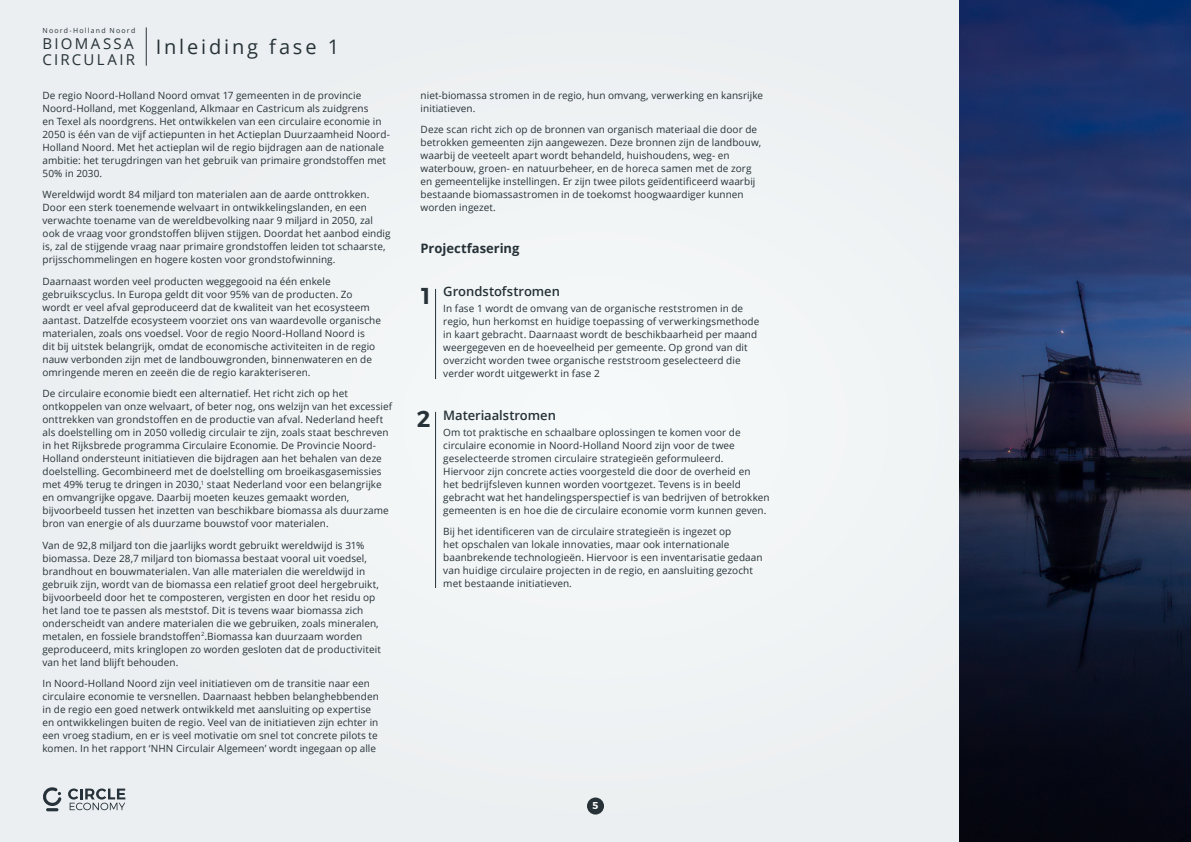
<style>
.page{position:relative;width:1191px;height:842px;background:#eff2f3}
.page>*{position:absolute;margin:0;border:0;box-sizing:border-box;transform-origin:0 0}
.t1{font:600 23px "Montserrat";color:#263238}
.t2{font:20px "Open Sans";letter-spacing:.14em;color:#263238}
.t3{font:15px/16px "Open Sans";letter-spacing:.15em;color:#263238}
.t4{font:600 13px "Open Sans";letter-spacing:-.005em;color:#263238}
.t5{font:700 13px "Open Sans";letter-spacing:-.005em;color:#263238}
.t6{font:10px/13px "Open Sans";letter-spacing:.005em;color:#263238}
.t7{font:600 10px "Montserrat";color:#fff}
.t8{font:7px "Open Sans";letter-spacing:.17em;color:#263238}
</style>
<div class="page">
<img style="left:960px;top:0;width:231px;height:842px">
<div style="left:587px;top:797px;width:17px;height:17px;background:#263238;border-radius:50%"></div>
<svg style="left:68px;top:788px;width:57px;height:22px"></svg>
<svg style="left:43px;top:787px;width:18px;height:24px"></svg>
<hr style="left:435px;top:289px;width:1px;height:90px;background:#263238">
<hr style="left:435px;top:412px;width:1px;height:176px;background:#263238">
<hr style="left:146px;top:27px;width:1px;height:39px;background:#263238">
<p class="t8" style="left:43px;top:26px;width:94px">Noord-Holland Noord</p>
<h3 class="t3" style="left:43px;top:35px;width:94px">BIOMASSA<br>CIRCULAIR</h3>
<h2 class="t2" style="left:156px;top:33px;width:185px">Inleiding fase 1</h2>
<p class="t6" style="left:43px;top:88px;width:349px">De regio Noord-Holland Noord omvat 17 gemeenten in de provincie Noord-Holland, met Koggenland, Alkmaar en Castricum als zuidgrens<br>en Texel als noordgrens. Het ontwikkelen van een circulaire economie in 2050 is één van de vijf actiepunten in het Actieplan Duurzaamheid Noord-Holland Noord. Met het actieplan wil de regio bijdragen aan de nationale ambitie: het terugdringen van het gebruik van primaire grondstoffen met 50% in 2030.</p>
<p class="t6" style="left:43px;top:188px;width:350px">Wereldwijd wordt 84 miljard ton materialen aan de aarde onttrokken.<br>Door een sterk toenemende welvaart in ontwikkelingslanden, en een verwachte toename van de wereldbevolking naar 9 miljard in 2050, zal ook de vraag voor grondstoffen blijven stijgen. Doordat het aanbod eindig is, zal de stijgende vraag naar primaire grondstoffen leiden tot schaarste, prijsschommelingen en hogere kosten voor grondstofwinning.</p>
<p class="t6" style="left:43px;top:274px;width:340px">Daarnaast worden veel producten weggegooid na één enkele gebruikscyclus. In Europa geldt dit voor 95% van de producten. Zo wordt er veel afval geproduceerd dat de kwaliteit van het ecosysteem aantast. Datzelfde ecosysteem voorziet ons van waardevolle organische materialen, zoals ons voedsel. Voor de regio Noord-Holland Noord is<br>dit bij uitstek belangrijk, omdat de economische activiteiten in de regio nauw verbonden zijn met de landbouwgronden, binnenwateren en de omringende meren en zeeën die de regio karakteriseren.</p>
<p class="t6" style="left:43px;top:387px;width:351px">De circulaire economie biedt een alternatief. Het richt zich op het ontkoppelen van onze welvaart, of beter nog, ons welzijn van het excessief onttrekken van grondstoffen en de productie van afval. Nederland heeft als doelstelling om in 2050 volledig circulair te zijn, zoals staat beschreven in het Rijksbrede programma Circulaire Economie. De Provincie Noord-Holland ondersteunt initiatieven die bijdragen aan het behalen van deze doelstelling. Gecombineerd met de doelstelling om broeikasgasemissies met 49% terug te dringen in 2030,<sup>1</sup> staat Nederland voor een belangrijke en omvangrijke opgave. Daarbij moeten keuzes gemaakt worden, bijvoorbeeld tussen het inzetten van beschikbare biomassa als duurzame bron van energie of als duurzame bouwstof voor materialen.</p>
<p class="t6" style="left:43px;top:538px;width:340px">Van de 92,8 miljard ton die jaarlijks wordt gebruikt wereldwijd is 31% biomassa. Deze 28,7 miljard ton biomassa bestaat vooral uit voedsel, brandhout en bouwmaterialen. Van alle materialen die wereldwijd in gebruik zijn, wordt van de biomassa een relatief groot deel hergebruikt, bijvoorbeeld door het te composteren, vergisten en door het residu op het land toe te passen als meststof. Dit is tevens waar biomassa zich onderscheidt van andere materialen die we gebruiken, zoals mineralen, metalen, en fossiele brandstoffen<sup>2</sup>.Biomassa kan duurzaam worden geproduceerd, mits kringlopen zo worden gesloten dat de productiviteit van het land blijft behouden.</p>
<p class="t6" style="left:43px;top:677px;width:338px">In Noord-Holland Noord zijn veel initiatieven om de transitie naar een circulaire economie te versnellen. Daarnaast hebben belanghebbenden in de regio een goed netwerk ontwikkeld met aansluiting op expertise en ontwikkelingen buiten de regio. Veel van de initiatieven zijn echter in een vroeg stadium, en er is veel motivatie om snel tot concrete pilots te komen. In het rapport ‘NHN Circulair Algemeen’ wordt ingegaan op alle</p>
<p class="t6" style="left:420px;top:88px;width:344px">niet-biomassa stromen in de regio, hun omvang, verwerking en kansrijke initiatieven.</p>
<p class="t6" style="left:420px;top:123px;width:342px">Deze scan richt zich op de bronnen van organisch materiaal die door de betrokken gemeenten zijn aangewezen. Deze bronnen zijn de landbouw, waarbij de veeteelt apart wordt behandeld, huishoudens, weg- en waterbouw, groen- en natuurbeheer, en de horeca samen met de zorg en gemeentelijke instellingen. Er zijn twee pilots geïdentificeerd waarbij bestaande biomassastromen in de toekomst hoogwaardiger kunnen worden ingezet.</p>
<h3 class="t5" style="left:420px;top:239px;width:100px">Projectfasering</h3>
<h3 class="t4" style="left:443px;top:282px;width:118px">Grondstofstromen</h3>
<p class="t6" style="left:443px;top:301px;width:317px">In fase 1 wordt de omvang van de organische reststromen in de regio, hun herkomst en huidige toepassing of verwerkingsmethode in kaart gebracht. Daarnaast wordt de beschikbaarheid per maand weergegeven en de hoeveelheid per gemeente. Op grond van dit overzicht worden twee organische reststroom geselecteerd die verder wordt uitgewerkt in fase 2</p>
<h3 class="t4" style="left:443px;top:406px;width:114px">Materiaalstromen</h3>
<p class="t6" style="left:443px;top:425px;width:328px">Om tot praktische en schaalbare oplossingen te komen voor de circulaire economie in Noord-Holland Noord zijn voor de twee geselecteerde stromen circulaire strategieën geformuleerd.<br>Hiervoor zijn concrete acties voorgesteld die door de overheid en<br>het bedrijfsleven kunnen worden voortgezet. Tevens is in beeld gebracht wat het handelingsperspectief is van bedrijven of betrokken gemeenten is en hoe die de circulaire economie vorm kunnen geven.</p>
<p class="t6" style="left:443px;top:525px;width:321px">Bij het identificeren van de circulaire strategieën is ingezet op<br>het opschalen van lokale innovaties, maar ook internationale baanbrekende technologieën. Hiervoor is een inventarisatie gedaan van huidige circulaire projecten in de regio, en aansluiting gezocht met bestaande initiatieven.</p>
<h1 class="t1" style="left:421px;top:282px;width:11px">1</h1>
<h1 class="t1" style="left:417px;top:404px;width:15px">2</h1>
<p class="t7" style="left:592px;top:799px;width:7px">5</p>
</div>
